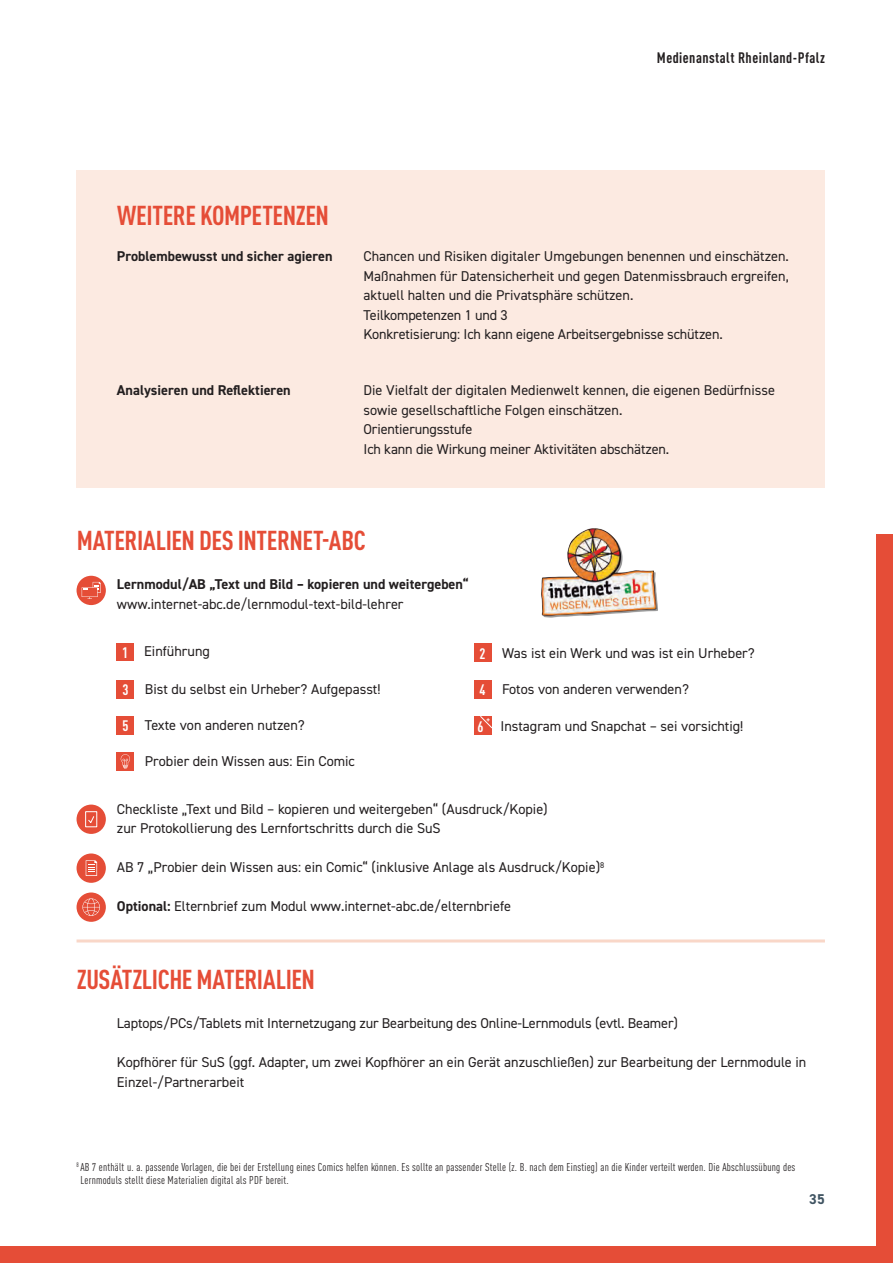
<style>
.page{position:relative;width:893px;height:1263px;background:#fff}
.page>*{position:absolute;margin:0;border:0;box-sizing:border-box;transform-origin:0 0}
.Subhead__4_P_P{font:700 condensed 27px "DINOT";letter-spacing:-.015em;color:#e54d37}
.Subhead_mit_Linie_ob{font:700 condensed 27px "DINOT";letter-spacing:-.015em;color:#e54d37}
.Subhead_im_Kasten__4{font:700 condensed 27px "DINOT";letter-spacing:-.015em;color:#e54d37}
.t1{font:700 condensed 15px "DINOT";letter-spacing:.03em;color:#231f20}
.t2{font:700 condensed 15px "DINOT";color:#fff}
.Copy_eingerückt{font:14.25px/19.5px "DIN2014";color:#231f20}
.Subhead_im_Kasten__4-2{font:14.25px/19.5px "DIN2014";color:#231f20}
.Copy_in_Tabelle{font:14.25px "DIN2014";color:#231f20}
.Copy_im_Kasten{font:14.25px/19.5px "DIN2014";color:#231f20}
.Copy_eingerückt-2{font:700 14.25px/19.5px "DIN2014";color:#231f20}
.Subhead_im_Kasten__4-3{font:700 14.25px "DIN2014";color:#231f20}
.Copy_im_Kasten-2{font:700 14.25px "DIN2014";color:#231f20}
.t3{font:700 14.25px "DIN2014";color:#405462}
.Fußnote{font:condensed 11.25px/13.5px "DINOT";letter-spacing:.02em;color:#231f20}
.s1{font-weight:400}
.s2{font-weight:700}
</style>
<div class="page">
<div style="left:876px;top:534px;width:17px;height:729px;background:#e54d37"></div>
<div style="left:0;top:1246px;width:893px;height:17px;background:#e54d37"></div>
<div style="left:117px;top:644px;width:17px;height:17px;background:#e54d37"></div>
<div style="left:474px;top:644px;width:17px;height:18px;background:#e54d37"></div>
<div style="left:117px;top:680px;width:17px;height:18px;background:#e54d37"></div>
<div style="left:474px;top:680px;width:17px;height:18px;background:#e54d37"></div>
<div style="left:117px;top:716px;width:17px;height:18px;background:#e54d37"></div>
<div style="left:474px;top:716px;width:17px;height:19px;background:#e54d37"></div>
<svg style="left:480px;top:716px;width:12px;height:13px"></svg>
<div style="left:117px;top:752px;width:17px;height:19px;background:#e54d37"></div>
<svg style="left:121px;top:754px;width:9px;height:15px"></svg>
<div style="left:77px;top:576px;width:29px;height:29px;background:#e54d37;border-radius:50%"></div>
<svg style="left:82px;top:582px;width:19px;height:17px"></svg>
<img style="left:541px;top:528px;width:117px;height:90px">
<hr style="left:77px;top:939px;width:748px;height:3px;background:#f9d7c8">
<div style="left:77px;top:804px;width:29px;height:30px;background:#e54d37;border-radius:50%"></div>
<div style="left:85px;top:811px;width:12px;height:16px;border:1px solid #fff"></div>
<svg style="left:88px;top:816px;width:6px;height:7px"></svg>
<div style="left:77px;top:853px;width:29px;height:30px;background:#e54d37;border-radius:50%"></div>
<svg style="left:86px;top:860px;width:11px;height:16px"></svg>
<div style="left:77px;top:892px;width:29px;height:30px;background:#e54d37;border-radius:50%"></div>
<svg style="left:82px;top:898px;width:18px;height:18px"></svg>
<div style="left:77px;top:170px;width:748px;height:318px;background:#fceae1"></div>
<p class="t1" style="left:657px;top:47px;width:169px">Medienanstalt Rheinland-Pfalz</p>
<p class="Subhead_im_Kasten__4" style="left:117px;top:195px;width:214px">WEITERE KOMPETENZEN</p>
<p class="Subhead_im_Kasten__4-3" style="left:117px;top:247px;width:217px">Problembewusst und sicher agieren</p>
<p class="Subhead_im_Kasten__4-2" style="left:364px;top:246px;width:427px">Chancen und Risiken digitaler Umgebungen benennen und einschätzen.<br>Maßnahmen für Datensicherheit und gegen Datenmissbrauch ergreifen, aktuell halten und die Privatsphäre schützen.<br>Teilkompetenzen 1 und 3<br>Konkretisierung: Ich kann eigene Arbeitsergebnisse schützen.</p>
<p class="Copy_im_Kasten-2" style="left:117px;top:381px;width:175px">Analysieren und Reflektieren</p>
<p class="Copy_im_Kasten" style="left:364px;top:380px;width:413px">Die Vielfalt der digitalen Medienwelt kennen, die eigenen Bedürfnisse sowie gesellschaftliche Folgen einschätzen.<br>Orientierungsstufe</p>
<p class="Copy_im_Kasten" style="left:364px;top:439px;width:307px">Ich kann die Wirkung meiner Aktivitäten abschätzen.</p>
<p class="Subhead__4_P_P" style="left:77px;top:521px;width:291px">MATERIALIEN DES INTERNET-ABC</p>
<p class="Copy_eingerückt-2" style="left:117px;top:575px;width:353px">Lernmodul/AB „Text und Bild – kopieren und weitergeben“ <span class="s1">www.internet-abc.de/lernmodul-text-bild-lehrer</span></p>
<p class="t2" style="left:122px;top:642px;width:8px">1</p>
<p class="Copy_in_Tabelle" style="left:144px;top:642px;width:67px">Einführung</p>
<p class="t2" style="left:479px;top:642px;width:8px">2</p>
<p class="Copy_in_Tabelle" style="left:502px;top:644px;width:254px">Was ist ein Werk und was ist ein Urheber?</p>
<p class="t2" style="left:122px;top:678px;width:8px">3</p>
<p class="Copy_in_Tabelle" style="left:145px;top:680px;width:237px">Bist du selbst ein Urheber? Aufgepasst!</p>
<p class="t2" style="left:479px;top:678px;width:8px">4</p>
<p class="Copy_in_Tabelle" style="left:502px;top:680px;width:188px">Fotos von anderen verwenden?</p>
<p class="t2" style="left:122px;top:715px;width:8px">5</p>
<p class="Copy_in_Tabelle" style="left:145px;top:716px;width:161px">Texte von anderen nutzen?</p>
<p class="t2" style="left:478px;top:716px;width:8px">6</p>
<p class="Copy_in_Tabelle" style="left:500px;top:717px;width:244px">Instagram und Snapchat – sei vorsichtig!</p>
<p class="Copy_in_Tabelle" style="left:145px;top:752px;width:212px">Probier dein Wissen aus: Ein Comic</p>
<p class="Copy_eingerückt" style="left:117px;top:799px;width:432px">Checkliste „Text und Bild – kopieren und weitergeben“ (Ausdruck/Kopie) zur Protokollierung des Lernfortschritts durch die SuS</p>
<p class="Copy_eingerückt" style="left:117px;top:857px;width:489px">AB 7 „Probier dein Wissen aus: ein Comic“ (inklusive Anlage als Ausdruck/Kopie)<sup>8</sup></p>
<p class="Copy_eingerückt" style="left:117px;top:896px;width:396px"><span class="s2">Optional:</span> Elternbrief zum Modul www.internet-abc.de/elternbriefe</p>
<p class="Subhead_mit_Linie_ob" style="left:77px;top:960px;width:240px">ZUSÄTZLICHE MATERIALIEN</p>
<p class="Copy_eingerückt" style="left:117px;top:1013px;width:563px">Laptops/PCs/Tablets mit Internetzugang zur Bearbeitung des Online-Lernmoduls (evtl. Beamer)</p>
<p class="Copy_eingerückt" style="left:117px;top:1052px;width:691px">Kopfhörer für SuS (ggf. Adapter, um zwei Kopfhörer an ein Gerät anzuschließen) zur Bearbeitung der Lernmodule in<br>Einzel-/Partnerarbeit</p>
<p class="Fußnote" style="left:80px;top:1159px;width:716px;text-indent:-4px"><sup>8</sup> AB 7 enthält u. a. passende Vorlagen, die bei der Erstellung eines Comics helfen können. Es sollte an passender Stelle (z. B. nach dem Einstieg) an die Kinder verteilt werden. Die Abschlussübung des<br>Lernmoduls stellt diese Materialien digital als PDF bereit.</p>
<p class="t3" style="left:809px;top:1189px;width:17px">35</p>
</div>
